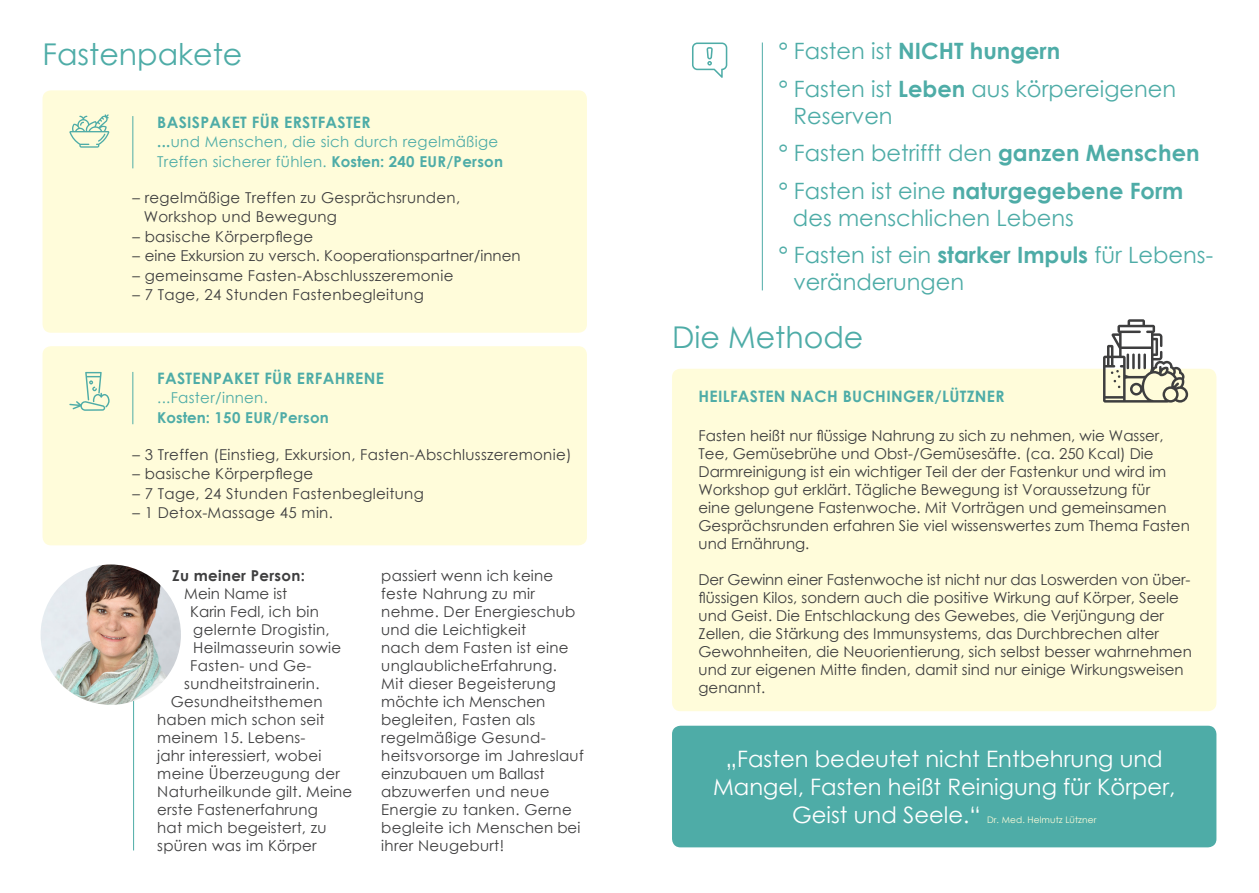
<style>
.page{position:relative;width:1259px;height:893px;background:#fff}
.page>*{position:absolute;margin:0;border:0;box-sizing:border-box;transform-origin:0 0}
.t1{font:30px "Century Gothic";color:#4eaca7}
.t2{font:22.65px "Century Gothic";color:#fff}
.t3{font:22.5px/27px "Century Gothic";color:#4eaca7}
.t4{font:700 22.5px "Century Gothic";color:#4eaca7}
.t5{font:700 15.75px "Century Gothic";letter-spacing:.02em;color:#4eaca7}
.t6{font:15px/18px "Century Gothic";letter-spacing:.005em;color:#3e3e3f}
.t7{font:15px/19.5px "Century Gothic";letter-spacing:.02em;color:#4eaca7}
.t8{font:700 15px "Century Gothic";letter-spacing:.02em;color:#4eaca7}
.t9{font:700 15px "Century Gothic";letter-spacing:.02em;color:#3e3e3f}
.t10{font:9px "Century Gothic";letter-spacing:.01em;color:#fffcda}
.s1{font-weight:700}
.s2{font-weight:400}
</style>
<div class="page">
<div style="left:43px;top:90px;width:544px;height:243px;background:#fffcda;border-radius:9px"></div>
<div style="left:672px;top:369px;width:544px;height:342px;background:#fffcda;border-radius:9px"></div>
<div style="left:43px;top:346px;width:544px;height:199px;background:#fffcda;border-radius:9px"></div>
<hr style="left:132px;top:116px;width:1px;height:52px;background:#4eaca7">
<hr style="left:132px;top:372px;width:1px;height:52px;background:#4eaca7">
<svg style="left:69px;top:114px;width:40px;height:34px"></svg>
<svg style="left:69px;top:372px;width:41px;height:39px"></svg>
<hr style="left:133px;top:572px;width:1px;height:278px;background:#4eaca7">
<img style="left:41px;top:564px;width:140px;height:141px;border-radius:70px">
<div style="left:672px;top:726px;width:544px;height:121px;background:#4eaca7;border-radius:9px"></div>
<hr style="left:762px;top:43px;width:1px;height:247px;background:#4eaca7">
<svg style="left:692px;top:43px;width:35px;height:35px"></svg>
<svg style="left:1103px;top:319px;width:85px;height:84px"></svg>
<p class="t1" style="left:43px;top:33px;width:201px">Fastenpakete</p>
<p class="t5" style="left:157px;top:110px;width:215px">BASISPAKET FÜR ERSTFASTER</p>
<p class="t7" style="left:157px;top:132px;width:347px"><span class="s1">...</span>und Menschen, die sich durch regelmäßige<br>Treffen sicherer fühlen. <span class="s1">Kosten: 240 EUR/Person</span></p>
<p class="t6" style="left:132px;top:188px;width:329px">– regelmäßige Treffen zu Gesprächsrunden,</p>
<p class="t6" style="left:144px;top:208px;width:195px">Workshop und Bewegung</p>
<p class="t6" style="left:132px;top:227px;width:182px">– basische Körperpflege</p>
<p class="t6" style="left:132px;top:247px;width:389px">– eine Exkursion zu versch. Kooperationspartner/innen</p>
<p class="t6" style="left:132px;top:266px;width:322px">– gemeinsame Fasten-Abschlusszeremonie</p>
<p class="t6" style="left:132px;top:286px;width:293px">– 7 Tage, 24 Stunden Fastenbegleitung</p>
<p class="t5" style="left:157px;top:366px;width:228px">FASTENPAKET FÜR ERFAHRENE</p>
<p class="t7" style="left:157px;top:388px;width:112px">...Faster/innen.</p>
<p class="t8" style="left:157px;top:406px;width:173px">Kosten: 150 EUR/Person</p>
<p class="t6" style="left:132px;top:445px;width:441px">– 3 Treffen (Einstieg, Exkursion, Fasten-Abschlusszeremonie)</p>
<p class="t6" style="left:132px;top:465px;width:182px">– basische Körperpflege</p>
<p class="t6" style="left:132px;top:484px;width:293px">– 7 Tage, 24 Stunden Fastenbegleitung</p>
<p class="t6" style="left:132px;top:504px;width:202px">– 1 Detox-Massage 45 min.</p>
<p class="t9" style="left:172px;top:564px;width:134px">Zu meiner Person:</p>
<p class="t6" style="left:184px;top:584px;width:105px">Mein Name ist</p>
<p class="t6" style="left:190px;top:602px;width:130px">Karin Fedl, ich bin</p>
<p class="t6" style="left:193px;top:620px;width:138px">gelernte Drogistin,</p>
<p class="t6" style="left:193px;top:638px;width:149px">Heilmasseurin sowie</p>
<p class="t6" style="left:190px;top:656px;width:123px">Fasten- und Ge-</p>
<p class="t6" style="left:184px;top:674px;width:137px">sundheitstrainerin.</p>
<p class="t6" style="left:171px;top:692px;width:153px">Gesundheitsthemen</p>
<p class="t6" style="left:157px;top:710px;width:169px">haben mich schon seit</p>
<p class="t6" style="left:157px;top:728px;width:150px">meinem 15. Lebens-</p>
<p class="t6" style="left:157px;top:746px;width:166px">jahr interessiert, wobei</p>
<p class="t6" style="left:157px;top:764px;width:184px">meine Überzeugung der</p>
<p class="t6" style="left:157px;top:782px;width:196px">Naturheilkunde gilt. Meine</p>
<p class="t6" style="left:157px;top:800px;width:162px">erste Fastenerfahrung</p>
<p class="t6" style="left:157px;top:818px;width:171px">hat mich begeistert, zu</p>
<p class="t6" style="left:157px;top:836px;width:161px">spüren was im Körper</p>
<p class="t6" style="left:381px;top:566px;width:204px">passiert wenn ich keine feste Nahrung zu mir nehme. Der Energieschub und die Leichtigkeit<br>nach dem Fasten ist eine unglaublicheErfahrung.<br>Mit dieser Begeisterung möchte ich Menschen begleiten, Fasten als regelmäßige Gesund&shy;heitsvorsorge im Jahreslauf einzubauen um Ballast abzuwerfen und neue<br>Energie zu tanken. Gerne begleite ich Menschen bei ihrer Neugeburt!</p>
<p class="t4" style="left:778px;top:34px;width:283px"><span class="s2">° Fasten ist</span> NICHT hungern</p>
<p class="t3" style="left:778px;top:75px;width:399px">° Fasten ist <span class="s1">Leben</span> aus körpereigenen</p>
<p class="t3" style="left:793px;top:102px;width:101px">Reserven</p>
<p class="t3" style="left:778px;top:139px;width:422px">° Fasten betrifft den <span class="s1">ganzen Menschen</span></p>
<p class="t4" style="left:778px;top:174px;width:406px"><span class="s2">° Fasten ist eine</span> naturgegebene Form</p>
<p class="t3" style="left:793px;top:204px;width:282px">des menschlichen Lebens</p>
<p class="t3" style="left:793px;top:241px;width:421px;text-indent:-15px">° Fasten ist ein <span class="s1">starker Impuls</span> für Lebens&shy;veränderungen</p>
<p class="t1" style="left:672px;top:316px;width:193px">Die Methode</p>
<p class="t5" style="left:698px;top:385px;width:307px">HEILFASTEN NACH BUCHINGER/LÜTZNER</p>
<p class="t6" style="left:698px;top:426px;width:493px">Fasten heißt nur flüssige Nahrung zu sich zu nehmen, wie Wasser, Tee, Gemüsebrühe und Obst-/Gemüsesäfte. (ca. 250 Kcal) Die Darmreinigung ist ein wichtiger Teil der der Fastenkur und wird im Workshop gut erklärt. Tägliche Bewegung ist Voraussetzung für<br>eine gelungene Fastenwoche. Mit Vorträgen und gemeinsamen Gesprächsrunden erfahren Sie viel wissenswertes zum Thema Fasten und Ernährung.</p>
<p class="t6" style="left:698px;top:570px;width:495px">Der Gewinn einer Fastenwoche ist nicht nur das Loswerden von über&shy;flüssigen Kilos, sondern auch die positive Wirkung auf Körper, Seele und Geist. Die Entschlackung des Gewebes, die Verjüngung der Zellen, die Stärkung des Immunsystems, das Durchbrechen alter Gewohnheiten, die Neuorientierung, sich selbst besser wahrnehmen und zur eigenen Mitte finden, damit sind nur einige Wirkungsweisen genannt.</p>
<p class="t2" style="left:726px;top:743px;width:438px">„Fasten bedeutet nicht Entbehrung und</p>
<p class="t2" style="left:713px;top:771px;width:464px">Mangel, Fasten heißt Reinigung für Körper,</p>
<p class="t2" style="left:792px;top:799px;width:190px">Geist und Seele.“</p>
<p class="t10" style="left:987px;top:813px;width:111px">Dr. Med. Helmutz Lützner</p>
</div>
